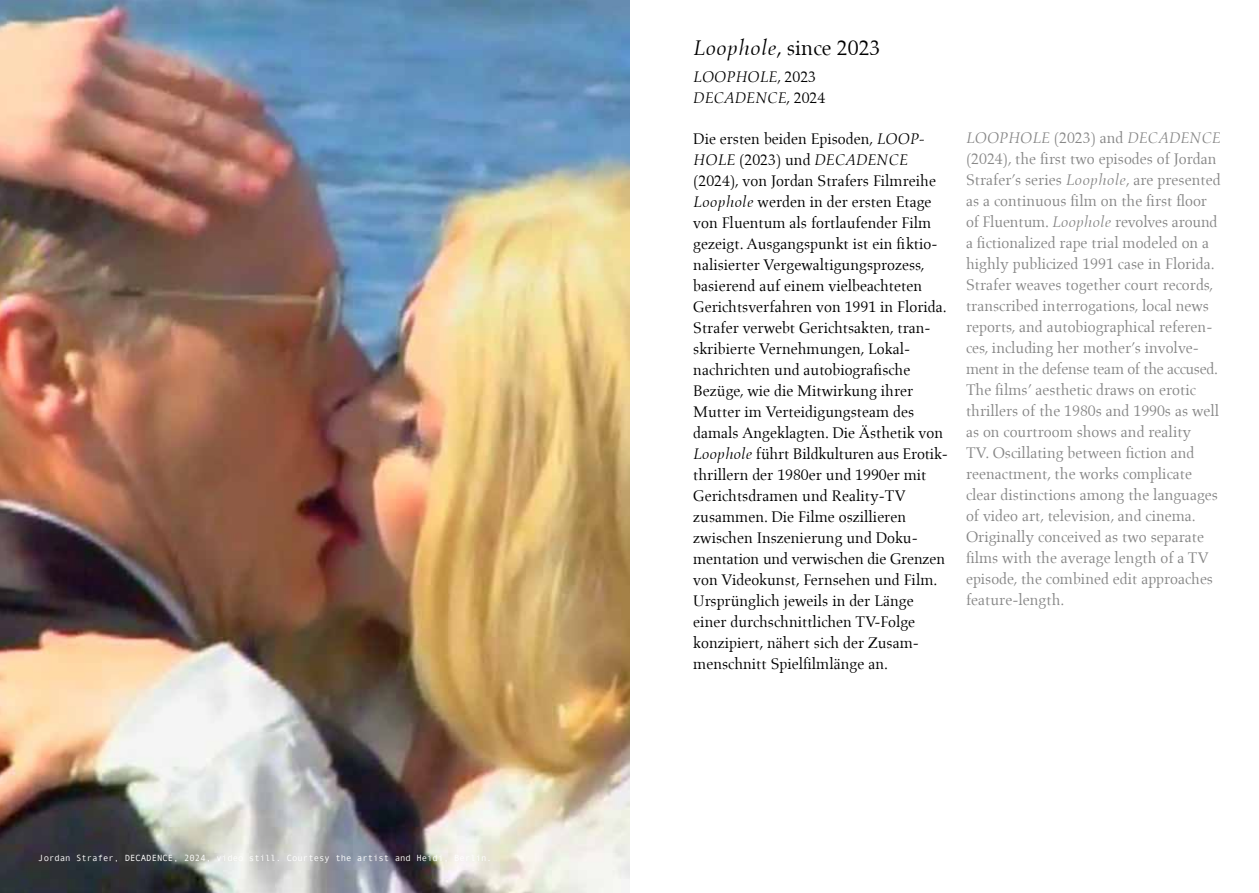
<style>
.page{position:relative;width:1259px;height:893px;background:#fff}
.page>*{position:absolute;margin:0;border:0;box-sizing:border-box;transform-origin:0 0}
.t1{font:21.75px "Aldus LT Std";color:#000}
.t2{font:15.75px/21px "Aldus LT Std";color:#000}
.t3{font:15.75px/21px "Aldus LT Std";color:#878787}
.t4{font:italic 15.75px/21px "Aldus LT Std";color:#000}
.t5{font:9px "Andale Mono";color:#fff}
.s1{font-style:italic}
.s2{font-style:normal}
</style>
<div class="page">
<img style="left:0;top:0;width:629px;height:893px">
<p class="t5" style="left:38px;top:852px;width:455px">Jordan Strafer, DECADENCE, 2024, video still. Courtesy the artist and Heidi, Berlin.</p>
<h1 class="t1" style="left:693px;top:36px;width:189px"><span class="s1">Loophole</span>, since 2023</h1>
<p class="t4" style="left:693px;top:66px;width:134px">LOOPHOLE<span class="s2">, 2023<br></span>DECADENCE<span class="s2">, 2024</span></p>
<p class="t2" style="left:693px;top:129px;width:256px">Die ersten beiden Episoden, <span class="s1">LOOP-HOLE</span> (2023) und <span class="s1">DECADENCE </span>(2024), von Jordan Strafers Filmreihe <span class="s1">Loophole</span> werden in der ersten Etage von Fluentum als fortlaufender Film gezeigt. Ausgangspunkt ist ein fiktio&shy;nalisierter Vergewaltigungsprozess, basierend auf einem vielbeachteten Gerichtsverfahren von 1991 in Florida.<br>Strafer verwebt Gerichtsakten, tran&shy;skribierte Vernehmungen, Lokal&shy;nachrichten und autobiografische Bezüge, wie die Mitwirkung ihrer Mutter im Verteidigungsteam des damals Angeklagten. Die Ästhetik von <span class="s1">Loophole</span> führt Bildkulturen aus Erotik&shy;thrillern der 1980er und 1990er mit Gerichtsdramen und Reality-TV zusammen. Die Filme oszillieren zwischen Inszenierung und Doku&shy;mentation und verwischen die Grenzen von Videokunst, Fernsehen und Film.<br>Ursprünglich jeweils in der Länge einer durchschnittlichen TV-Folge konzipiert, nähert sich der Zusam&shy;menschnitt Spielfilmlänge an.</p>
<p class="t3" style="left:966px;top:128px;width:256px"><span class="s1">LOOPHOLE</span> (2023) and <span class="s1">DECADENCE </span>(2024), the first two episodes of Jordan Strafer’s series <span class="s1">Loophole</span>, are presented as a continuous film on the first floor of Fluentum. <span class="s1">Loophole</span> revolves around a fictionalized rape trial modeled on a highly publicized 1991 case in Florida.<br>Strafer weaves together court records, transcribed interrogations, local news reports, and autobiographical referen&shy;ces, including her mother’s involve&shy;ment in the defense team of the accused.<br>The films’ aesthetic draws on erotic thrillers of the 1980s and 1990s as well as on courtroom shows and reality<br>TV. Oscillating between fiction and reenactment, the works complicate clear distinctions among the languages of video art, television, and cinema.<br>Originally conceived as two separate films with the average length of a TV episode, the combined edit approaches feature-length.</p>
</div>
